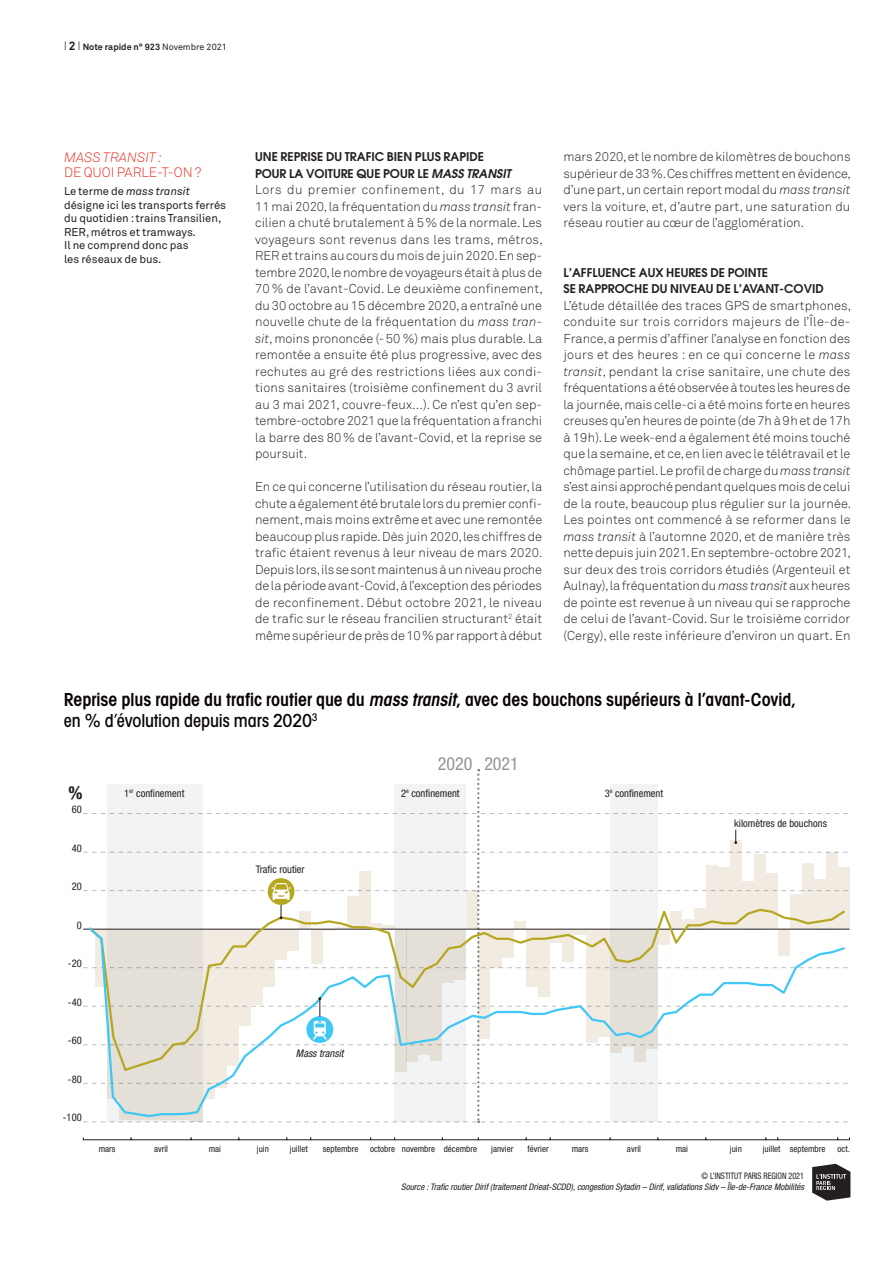
<style>
.page{position:relative;width:893px;height:1263px;background:#fff}
.page>*{position:absolute;margin:0;border:0;box-sizing:border-box;transform-origin:0 0}
.titre_moyen{font:600 condensed 18px/21.6px "Avant Garde";color:#080302}
.t1{font:condensed 18px "Helvetica Neue";color:#939598}
.t2{font:700 condensed 18px "Helvetica Neue";color:#231f20}
.encadre_titre{font:13.5px/15.8px "Akkurat Light Pro";color:#ee2e22}
.txt{font:12.75px/16.5px "Akkurat Light Pro";color:#231f20;text-align:justify}
.inter1{font:600 12px/16.5px "Avant Garde";color:#231f20}
.encadre_txt{font:11.25px/13.5px "Akkurat Pro";color:#231f20}
.t3{font:condensed 10.5px "Helvetica Neue";color:#231f20}
.t4{font:italic condensed 10.5px "Helvetica Neue";color:#231f20}
.t5{font:italic condensed 9px/10.8px "Helvetica Neue";color:#231f20;text-align:right}
.t6{font:condensed 9px "Helvetica Neue";color:#231f20}
.t7{font:700 9px "Akkurat Pro";color:#231f20}
.s1{font-family:"Akkurat Light Pro";font-weight:400;font-size:12px}
.s2{font-size:12px}
.s3{font-weight:400}
.s4{font-style:italic}
.s5{font-weight:500}
.s6{font-style:normal}
</style>
<div class="page">
<svg style="left:766px;top:1137px;width:11px;height:3px"></svg>
<svg style="left:838px;top:1137px;width:12px;height:3px"></svg>
<svg style="left:812px;top:1164px;width:38px;height:36px"></svg>
<svg style="left:83px;top:769px;width:766px;height:354px"></svg>
<p class="t7" style="left:64px;top:41px;width:165px"><span class="s1">I</span> <span class="s2">2</span> <span class="s1">I</span> Note rapide n° 923 <span class="s3">Novembre 2021</span></p>
<p class="encadre_titre" style="left:64px;top:149px;width:139px"><span class="s4">MASS TRANSIT :<br></span>DE QUOI PARLE-T-ON ?</p>
<p class="encadre_txt" style="left:64px;top:185px;width:164px">Le terme de <span class="s4">mass transit </span>désigne ici les transports ferrés du quotidien : trains Transilien,<br>RER, métros et tramways.<br>Il ne comprend donc pas<br>les réseaux de bus.</p>
<p class="inter1" style="left:255px;top:148px;width:257px">UNE REPRISE DU TRAFIC BIEN PLUS RAPIDE<br>POUR LA VOITURE QUE POUR LE <span class="s4">MASS TRANSIT</span></p>
<p class="txt" style="left:255px;top:182px;width:289px">Lors du premier confinement, du 17 mars au 11 mai 2020, la fréquentation du <span class="s4">mass transit</span> fran&shy;cilien a chuté brutalement à 5% de la normale. Les voyageurs sont revenus dans les trams, métros, RER et trains au cours du mois de juin 2020. En sep&shy;tembre 2020, le nombre de voyageurs était à plus de 70% de l’avant-Covid. Le deuxième confinement, du 30 octobre au 15 décembre 2020, a entraîné une nouvelle chute de la fréquentation du <span class="s4">mass tran&shy;sit</span>, moins prononcée (-50 %) mais plus durable. La remontée a ensuite été plus progressive, avec des rechutes au gré des restrictions liées aux condi&shy;tions sanitaires (troisième confinement du 3 avril au 3 mai 2021, couvre-feux…). Ce n’est qu’en sep&shy;tembre-octobre 2021 que la fréquentation a franchi la barre des 80% de l’avant-Covid, et la reprise se poursuit.</p>
<p class="txt" style="left:255px;top:479px;width:289px">En ce qui concerne l’utilisation du réseau routier, la chute a également été brutale lors du premier confi&shy;nement, mais moins extrême et avec une remontée beaucoup plus rapide. Dès juin 2020, les chiffres de trafic étaient revenus à leur niveau de mars 2020.<br>Depuis lors, ils se sont maintenus à un niveau proche de la période avant-Covid, à l’exception des périodes de reconfinement. Début octobre 2021, le niveau de trafic sur le réseau francilien structurant<sup>2</sup> était même supérieur de près de 10% par rapport à début</p>
<p class="txt" style="left:563px;top:149px;width:289px">mars 2020, et le nombre de kilomètres de bouchons supérieur de 33%. Ces chiffres mettent en évidence, d’une part, un certain report modal du <span class="s4">mass transit </span>vers la voiture, et, d’autre part, une saturation du réseau routier au cœur de l’agglomération.</p>
<p class="inter1" style="left:563px;top:264px;width:262px">L’AFFLUENCE AUX HEURES DE POINTE<br>SE RAPPROCHE DU NIVEAU DE L’AVANT-COVID</p>
<p class="txt" style="left:563px;top:297px;width:289px">L’étude détaillée des traces GPS de smartphones, conduite sur trois corridors majeurs de l’Île-de-France, a permis d’affiner l’analyse en fonction des jours et des heures : en ce qui concerne le <span class="s4">mass transit</span>, pendant la crise sanitaire, une chute des fréquentations a été observée à toutes les heures de la journée, mais celle-ci a été moins forte en heures creuses qu’en heures de pointe (de 7h à 9h et de 17h à 19h). Le week-end a également été moins touché que la semaine, et ce, en lien avec le télétravail et le chômage partiel. Le profil de charge du <span class="s4">mass transit </span>s’est ainsi approché pendant quelques mois de celui de la route, beaucoup plus régulier sur la journée.<br>Les pointes ont commencé à se reformer dans le <span class="s4">mass transit</span> à l’automne 2020, et de manière très nette depuis juin 2021. En septembre-octobre 2021, sur deux des trois corridors étudiés (Argenteuil et Aulnay), la fréquentation du <span class="s4">mass transit</span> aux heures de pointe est revenue à un niveau qui se rapproche de celui de l’avant-Covid. Sur le troisième corridor (Cergy), elle reste inférieure d’environ un quart. En</p>
<p class="titre_moyen" style="left:64px;top:688px;width:734px">Reprise plus rapide du trafic routier que du <span class="s4">mass transit</span>, avec des bouchons supérieurs à l’avant-Covid, <span class="s5">en % d’évolution depuis mars 2020</span><sup>3</sup></p>
<p class="t2" style="left:68px;top:782px;width:16px">%</p>
<p class="t3" style="left:72px;top:804px;width:12px">60</p>
<p class="t3" style="left:72px;top:842px;width:12px">40</p>
<p class="t3" style="left:72px;top:880px;width:12px">20</p>
<p class="t3" style="left:77px;top:919px;width:7px">0</p>
<p class="t3" style="left:68px;top:957px;width:15px">-20</p>
<p class="t3" style="left:68px;top:996px;width:15px">-40</p>
<p class="t3" style="left:68px;top:1034px;width:15px">-60</p>
<p class="t3" style="left:68px;top:1073px;width:15px">-80</p>
<p class="t3" style="left:63px;top:1111px;width:20px">-100</p>
<p class="t1" style="left:438px;top:753px;width:83px">2020 2021</p>
<p class="t3" style="left:124px;top:787px;width:62px">1<sup>er</sup> confinement</p>
<p class="t3" style="left:401px;top:787px;width:60px">2<sup>e</sup> confinement</p>
<p class="t3" style="left:605px;top:787px;width:60px">3<sup>e</sup> confinement</p>
<p class="t3" style="left:256px;top:863px;width:50px">Trafic routier</p>
<p class="t4" style="left:296px;top:1047px;width:49px">Mass transit</p>
<p class="t3" style="left:734px;top:817px;width:94px">kilomètres de bouchons</p>
<p class="t6" style="left:99px;top:1143px;width:18px">mars</p>
<p class="t6" style="left:154px;top:1143px;width:16px">avril</p>
<p class="t6" style="left:209px;top:1143px;width:14px">mai</p>
<p class="t6" style="left:257px;top:1143px;width:14px">juin</p>
<p class="t6" style="left:290px;top:1143px;width:19px">juillet</p>
<p class="t6" style="left:323px;top:1143px;width:37px">septembre</p>
<p class="t6" style="left:370px;top:1143px;width:108px">octobre novembre décembre</p>
<p class="t6" style="left:491px;top:1143px;width:24px">janvier</p>
<p class="t6" style="left:528px;top:1143px;width:23px">février</p>
<p class="t6" style="left:572px;top:1143px;width:18px">mars</p>
<p class="t6" style="left:627px;top:1143px;width:16px">avril</p>
<p class="t6" style="left:676px;top:1143px;width:14px">mai</p>
<p class="t6" style="left:730px;top:1143px;width:14px">juin</p>
<p class="t6" style="left:763px;top:1143px;width:64px">juillet septembre</p>
<p class="t6" style="left:837px;top:1143px;width:14px">oct.</p>
<p class="t5" style="left:401px;top:1171px;width:404px"><span class="s6">© L’INSTITUT PARIS REGION 2021<br></span>Source : Trafic routier Dirif (traitement Drieat-SCDD), congestion Sytadin – Dirif, validations Sidv – Île-de-France Mobilités</p>
</div>
